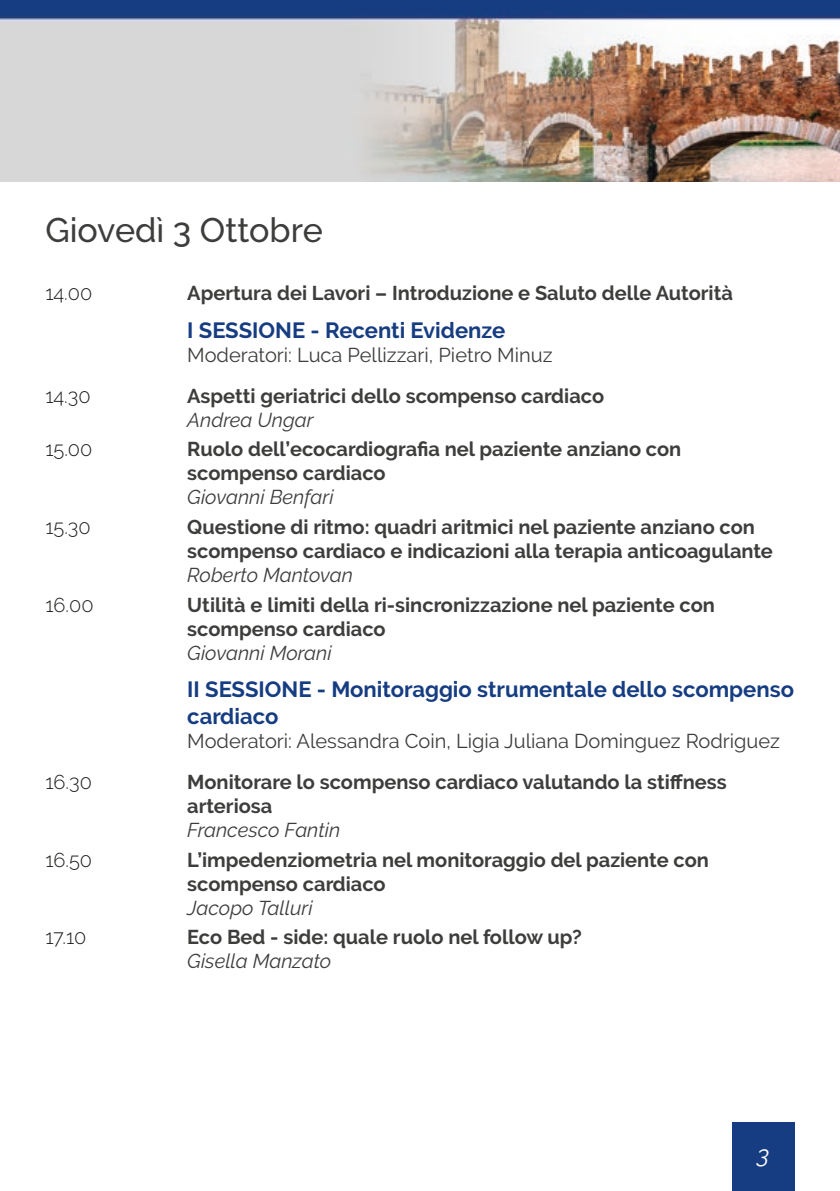
<style>
.page{position:relative;width:840px;height:1191px;background:#fff}
.page>*{position:absolute;margin:0;border:0;box-sizing:border-box;transform-origin:0 0}
.t1{font:500 34px "Raleway";color:#3d3d3c}
.t2{font:italic 24px "Raleway";color:#fff}
.t3{font:700 22px/26.4px "Raleway";color:#163d82}
.t4{font:700 20px/24px "Raleway";color:#3d3d3c}
.t5{font:italic 20px "Raleway";color:#3d3d3c}
.t6{font:20px "Raleway";color:#3d3d3c}
.t7{font:300 20px "Raleway";color:#1d1d1b}
</style>
<div class="page">
<div style="left:731px;top:1123px;width:63px;height:68px;background:#163d82"></div>
<img style="left:0;top:0;width:839px;height:181px">
<h1 class="t1" style="left:45px;top:210px;width:279px">Giovedì 3 Ottobre</h1>
<p class="t7" style="left:45px;top:281px;width:48px">14.00</p>
<p class="t4" style="left:187px;top:281px;width:546px">Apertura dei Lavori – Introduzione e Saluto delle Autorità</p>
<p class="t3" style="left:187px;top:317px;width:319px">I SESSIONE - Recenti Evidenze</p>
<p class="t6" style="left:187px;top:343px;width:366px">Moderatori: Luca Pellizzari, Pietro Minuz</p>
<p class="t7" style="left:45px;top:384px;width:47px">14.30</p>
<p class="t4" style="left:187px;top:384px;width:418px">Aspetti geriatrici dello scompenso cardiaco</p>
<p class="t5" style="left:187px;top:408px;width:128px">Andrea Ungar</p>
<p class="t7" style="left:45px;top:437px;width:48px">15.00</p>
<p class="t4" style="left:187px;top:437px;width:495px">Ruolo dell’ecocardiografia nel paziente anziano con scompenso cardiaco</p>
<p class="t5" style="left:187px;top:485px;width:148px">Giovanni Benfari</p>
<p class="t7" style="left:45px;top:515px;width:47px">15.30</p>
<p class="t4" style="left:187px;top:515px;width:587px">Questione di ritmo: quadri aritmici nel paziente anziano con scompenso cardiaco e indicazioni alla terapia anticoagulante</p>
<p class="t5" style="left:187px;top:563px;width:167px">Roberto Mantovan</p>
<p class="t7" style="left:45px;top:593px;width:50px">16.00</p>
<p class="t4" style="left:187px;top:593px;width:529px">Utilità e limiti della ri-sincronizzazione nel paziente con scompenso cardiaco</p>
<p class="t5" style="left:187px;top:641px;width:146px">Giovanni Morani</p>
<p class="t3" style="left:187px;top:676px;width:608px">II SESSIONE - Monitoraggio strumentale dello scompenso cardiaco</p>
<p class="t6" style="left:187px;top:729px;width:593px">Moderatori: Alessandra Coin, Ligia Juliana Dominguez Rodriguez</p>
<p class="t7" style="left:45px;top:770px;width:48px">16.30</p>
<p class="t4" style="left:187px;top:770px;width:540px">Monitorare lo scompenso cardiaco valutando la stiffness arteriosa</p>
<p class="t5" style="left:187px;top:818px;width:154px">Francesco Fantin</p>
<p class="t7" style="left:45px;top:848px;width:48px">16.50</p>
<p class="t4" style="left:187px;top:847px;width:523px">L’impedenziometria nel monitoraggio del paziente con scompenso cardiaco</p>
<p class="t5" style="left:187px;top:896px;width:127px">Jacopo Talluri</p>
<p class="t7" style="left:45px;top:925px;width:42px">17.10</p>
<p class="t4" style="left:187px;top:925px;width:396px">Eco Bed - side: quale ruolo nel follow up?</p>
<p class="t5" style="left:187px;top:949px;width:145px">Gisella Manzato</p>
<p class="t2" style="left:756px;top:1140px;width:14px">3</p>
</div>
